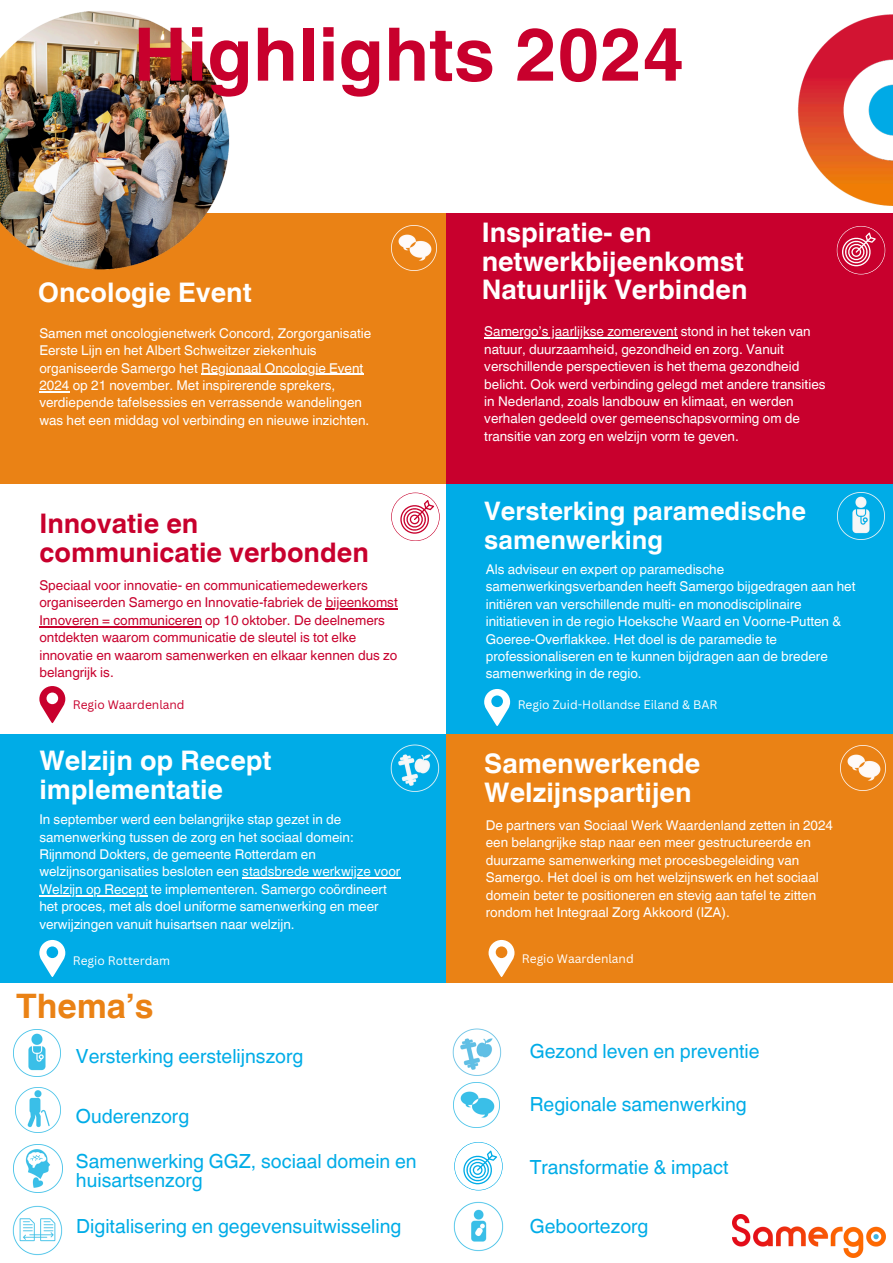
<style>
.page{position:relative;width:893px;height:1263px;background:#fff}
.page>*{position:absolute;margin:0;border:0;box-sizing:border-box;transform-origin:0 0}
.t1{font:700 73.72px "Helvetica World";color:#c8002d}
.t2{font:700 33.75px "Helvetica World";color:#ea8215}
.t3{font:700 27px/28.7px "Helvetica World";color:#fff}
.t4{font:700 27px/28.7px "Helvetica World";color:#c8002d}
.t5{font:700 25.5px/28.7px "Helvetica World";color:#fff}
.t6{font:19.42px/19.1px "Helvetica World";color:#00ace7}
.t7{font:13.5px/17.4px "Helvetica World";color:#fff}
.t8{font:13.5px/17.4px "Helvetica World";color:#c8002d}
.t9{font:12px "Canva Sans";color:#fff}
.t10{font:12px "Canva Sans";color:#c8002d}
</style>
<div class="page">
<div style="left:0;top:203px;width:446px;height:281px;background:#ea8215"></div>
<div style="left:446px;top:203px;width:447px;height:280px;background:#c8002d"></div>
<div style="left:446px;top:484px;width:447px;height:347px;background:#00ace7"></div>
<svg style="left:39px;top:686px;width:26px;height:38px"></svg>
<svg style="left:484px;top:689px;width:26px;height:37px"></svg>
<img style="left:733px;top:1214px;width:152px;height:43px">
<div style="left:0;top:0;width:893px;height:212px;background:#fff"></div>
<img style="left:775px;top:14px;width:118px;height:199px">
<img style="left:0;top:11px;width:359px;height:259px">
<img style="left:15px;top:1088px;width:46px;height:45px">
<img style="left:14px;top:1144px;width:49px;height:49px">
<img style="left:14px;top:1029px;width:47px;height:47px">
<img style="left:454px;top:1082px;width:45px;height:45px">
<svg style="left:454px;top:1142px;width:48px;height:48px"></svg>
<div style="left:0;top:735px;width:449px;height:248px;background:#00ace7"></div>
<div style="left:446px;top:735px;width:447px;height:248px;background:#ea8215"></div>
<svg style="left:39px;top:940px;width:26px;height:37px"></svg>
<img style="left:12px;top:1205px;width:51px;height:51px">
<img style="left:452px;top:1028px;width:50px;height:48px">
<img style="left:453px;top:1201px;width:51px;height:51px">
<svg style="left:488px;top:940px;width:26px;height:37px"></svg>
<img style="left:391px;top:226px;width:46px;height:45px">
<img style="left:390px;top:744px;width:50px;height:48px">
<svg style="left:836px;top:226px;width:49px;height:48px"></svg>
<svg style="left:391px;top:492px;width:48px;height:49px"></svg>
<hr style="left:484px;top:337px;width:193px;height:1px;background:#fff">
<hr style="left:201px;top:374px;width:162px;height:1px;background:#fff">
<hr style="left:39px;top:391px;width:30px;height:1px;background:#fff">
<hr style="left:326px;top:608px;width:72px;height:2px;background:#c8002d">
<hr style="left:39px;top:626px;width:163px;height:1px;background:#c8002d">
<hr style="left:242px;top:877px;width:158px;height:2px;background:#fff">
<hr style="left:39px;top:895px;width:108px;height:1px;background:#fff">
<img style="left:837px;top:492px;width:47px;height:47px">
<img style="left:840px;top:745px;width:45px;height:45px">
<h5 class="t1" style="left:133px;top:-6px;width:553px">Highlights 2024</h5>
<p class="t3" style="left:38px;top:275px;width:215px">Oncologie Event</p>
<p class="t7" style="left:39px;top:324px;width:333px">Samen met oncologienetwerk Concord, Zorgorganisatie<br>Eerste Lijn en het Albert Schweitzer ziekenhuis organiseerde Samergo het Regionaal Oncologie Event</p>
<p class="t7" style="left:39px;top:377px;width:331px">2024 op 21 november. Met inspirerende sprekers, verdiepende tafelsessies en verrassende wandelingen was het een middag vol verbinding en nieuwe inzichten.</p>
<h3 class="t4" style="left:39px;top:506px;width:331px">Innovatie en communicatie verbonden</h3>
<h3 class="t8" style="left:39px;top:576px;width:360px">Speciaal voor innovatie- en communicatiemedewerkers organiseerden Samergo en Innovatie-fabriek de bijeenkomst</h3>
<h5 class="t8" style="left:39px;top:611px;width:359px">Innoveren = communiceren op 10 oktober. De deelnemers ontdekten waarom communicatie de sleutel is tot elke innovatie en waarom samenwerken en elkaar kennen dus zo belangrijk is.</h5>
<h3 class="t10" style="left:73px;top:696px;width:113px">Regio Waardenland</h3>
<p class="t3" style="left:39px;top:743px;width:234px">Welzijn op Recept implementatie</p>
<h5 class="t7" style="left:39px;top:811px;width:362px">In september werd een belangrijke stap gezet in de samenwerking tussen de zorg en het sociaal domein:<br>Rijnmond Dokters, de gemeente Rotterdam en welzijnsorganisaties besloten een stadsbrede werkwijze voor</h5>
<p class="t7" style="left:39px;top:880px;width:349px">Welzijn op Recept te implementeren. Samergo coördineert het proces, met als doel uniforme samenwerking en meer verwijzingen vanuit huisartsen naar welzijn.</p>
<p class="t9" style="left:73px;top:952px;width:99px">Regio Rotterdam</p>
<h3 class="t2" style="left:16px;top:978px;width:139px">Thema’s</h3>
<h1 class="t6" style="left:76px;top:1047px;width:229px">Versterking eerstelijnszorg</h1>
<p class="t6" style="left:76px;top:1106px;width:115px">Ouderenzorg</p>
<p class="t6" style="left:76px;top:1151px;width:342px">Samenwerking GGZ, sociaal domein en huisartsenzorg</p>
<h5 class="t6" style="left:76px;top:1216px;width:327px">Digitalisering en gegevensuitwisseling</h5>
<p class="t3" style="left:482px;top:215px;width:267px">Inspiratie- en netwerkbijeenkomst<br>Natuurlijk Verbinden</p>
<p class="t7" style="left:484px;top:323px;width:343px">Samergo’s jaarlijkse zomerevent stond in het teken van natuur, duurzaamheid, gezondheid en zorg. Vanuit verschillende perspectieven is het thema gezondheid belicht. Ook werd verbinding gelegd met andere transities in Nederland, zoals landbouw en klimaat, en werden verhalen gedeeld over gemeenschapsvorming om de transitie van zorg en welzijn vorm te geven.</p>
<h5 class="t5" style="left:484px;top:494px;width:323px">Versterking paramedische samenwerking</h5>
<h3 class="t7" style="left:486px;top:560px;width:371px">Als adviseur en expert op paramedische samenwerkingsverbanden heeft Samergo bijgedragen aan het initiëren van verschillende multi- en monodisciplinaire initiatieven in de regio Hoeksche Waard en Voorne-Putten &amp; Goeree-Overflakkee. Het doel is de paramedie te professionaliseren en te kunnen bijdragen aan de bredere samenwerking in de regio.</h3>
<p class="t9" style="left:517px;top:696px;width:201px">Regio Zuid-Hollandse Eiland &amp; BAR</p>
<p class="t3" style="left:484px;top:747px;width:217px">Samenwerkende<br>Welzijnspartijen</p>
<p class="t7" style="left:486px;top:816px;width:349px">De partners van Sociaal Werk Waardenland zetten in 2024 een belangrijke stap naar een meer gestructureerde en duurzame samenwerking met procesbegeleiding van Samergo. Het doel is om het welzijnswerk en het sociaal domein beter te positioneren en stevig aan tafel te zitten rondom het Integraal Zorg Akkoord (IZA).</p>
<p class="t9" style="left:522px;top:950px;width:113px">Regio Waardenland</p>
<h3 class="t6" style="left:529px;top:1042px;width:231px">Gezond leven en preventie</h3>
<p class="t6" style="left:529px;top:1095px;width:218px">Regionale samenwerking</p>
<h5 class="t6" style="left:529px;top:1158px;width:200px">Transformatie &amp; impact</h5>
<p class="t6" style="left:529px;top:1216px;width:120px">Geboortezorg</p>
</div>
